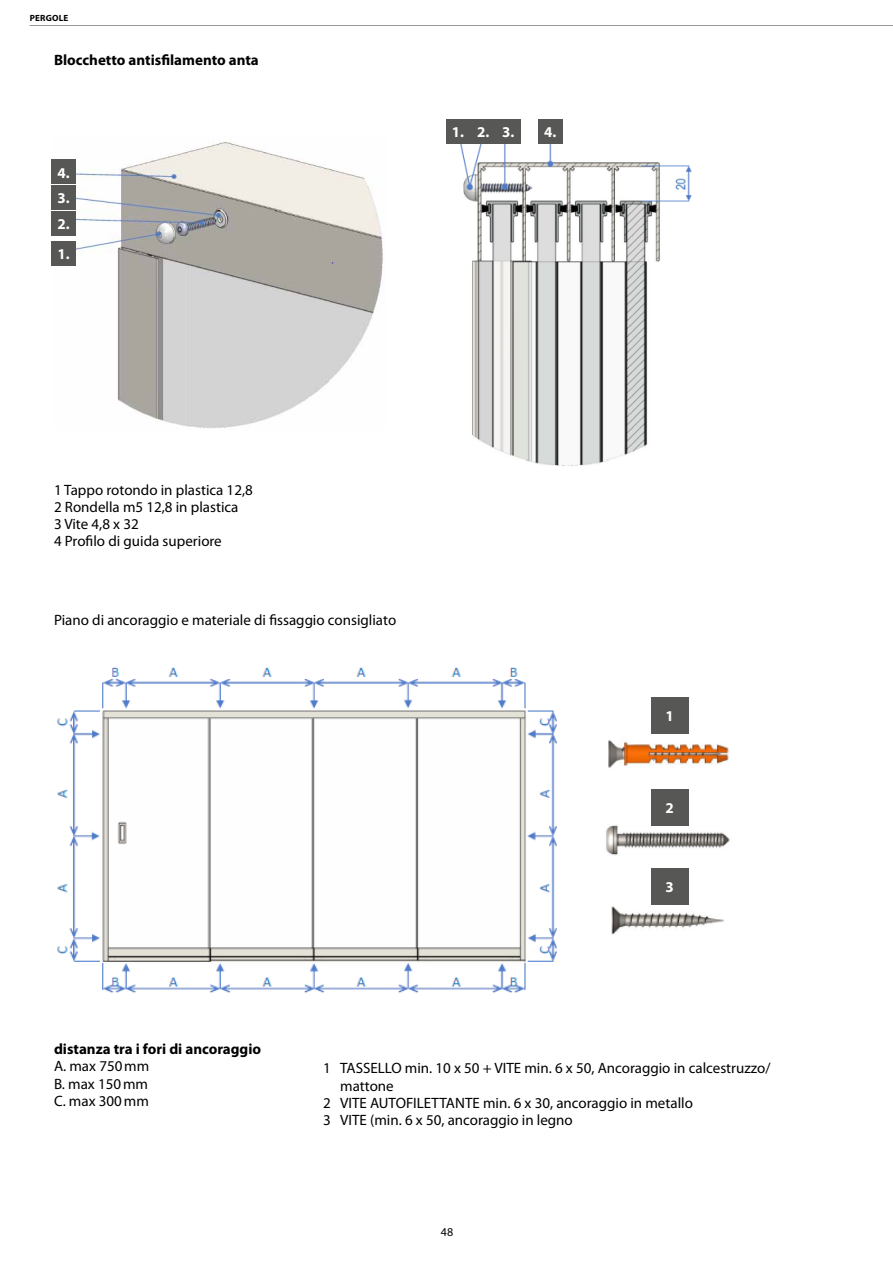
<style>
.page{position:relative;width:893px;height:1263px;background:#fff}
.page>*{position:absolute;margin:0;border:0;box-sizing:border-box;transform-origin:0 0}
.t1{font:15px/17.2px "Myriad Pro";color:#000}
.t2{font:700 15px "Myriad Pro";color:#000}
.t3{font:700 15px/25.7px "Myriad Pro";color:#fff;text-align:justify}
.t4{font:12px "Myriad Pro";color:#000}
.t5{font:700 9px "Myriad Pro";letter-spacing:.02em;color:#000}
</style>
<div class="page">
<hr style="left:30px;top:25px;width:863px;height:1px;background:#9b9998">
<img style="left:54px;top:142px;width:329px;height:287px">
<img style="left:446px;top:119px;width:246px;height:347px">
<img style="left:56px;top:667px;width:674px;height:326px">
<div style="left:51px;top:160px;width:25px;height:24px;background:#575756"></div>
<div style="left:51px;top:186px;width:25px;height:24px;background:#575756"></div>
<div style="left:51px;top:211px;width:25px;height:24px;background:#575756"></div>
<div style="left:51px;top:242px;width:25px;height:24px;background:#575756"></div>
<div style="left:446px;top:120px;width:24px;height:24px;background:#575756"></div>
<div style="left:471px;top:120px;width:24px;height:24px;background:#575756"></div>
<div style="left:496px;top:120px;width:24px;height:24px;background:#575756"></div>
<div style="left:538px;top:120px;width:25px;height:24px;background:#575756"></div>
<div style="left:651px;top:697px;width:37px;height:36px;background:#575756"></div>
<div style="left:651px;top:789px;width:37px;height:36px;background:#575756"></div>
<div style="left:651px;top:868px;width:37px;height:37px;background:#575756"></div>
<p class="t5" style="left:30px;top:12px;width:40px">PERGOLE</p>
<p class="t2" style="left:54px;top:50px;width:206px">Blocchetto antisfilamento anta</p>
<p class="t3" style="left:58px;top:159px;width:14px">4.<br>3.<br>2.</p>
<p class="t3" style="left:58px;top:241px;width:14px">1.</p>
<p class="t3" style="left:452px;top:119px;width:64px">1. 2. 3.</p>
<p class="t3" style="left:544px;top:119px;width:14px">4.</p>
<p class="t1" style="left:54px;top:481px;width:200px">1 Tappo rotondo in plastica 12,8<br>2 Rondella m5 12,8 in plastica<br>3 Vite 4,8 x 32<br>4 Profilo di guida superiore</p>
<p class="t1" style="left:54px;top:611px;width:344px">Piano di ancoraggio e materiale di fissaggio consigliato</p>
<p class="t3" style="left:666px;top:702px;width:10px">1</p>
<p class="t3" style="left:666px;top:794px;width:10px">2</p>
<p class="t3" style="left:666px;top:873px;width:10px">3</p>
<p class="t2" style="left:54px;top:1039px;width:209px">distanza tra i fori di ancoraggio</p>
<p class="t1" style="left:54px;top:1057px;width:97px;text-align:justify">A. max 750mm B. max 150mm C. max 300mm</p>
<p class="t1" style="left:323px;top:1059px;width:449px">1 TASSELLO min. 10 x 50 + VITE min. 6 x 50, Ancoraggio in calcestruzzo/</p>
<p class="t1" style="left:340px;top:1077px;width:55px">mattone</p>
<p class="t1" style="left:323px;top:1094px;width:371px">2 VITE AUTOFILETTANTE min. 6 x 30, ancoraggio in metallo</p>
<p class="t1" style="left:323px;top:1111px;width:251px">3 VITE (min. 6 x 50, ancoraggio in legno</p>
<p class="t4" style="left:441px;top:1225px;width:14px">48</p>
</div>
